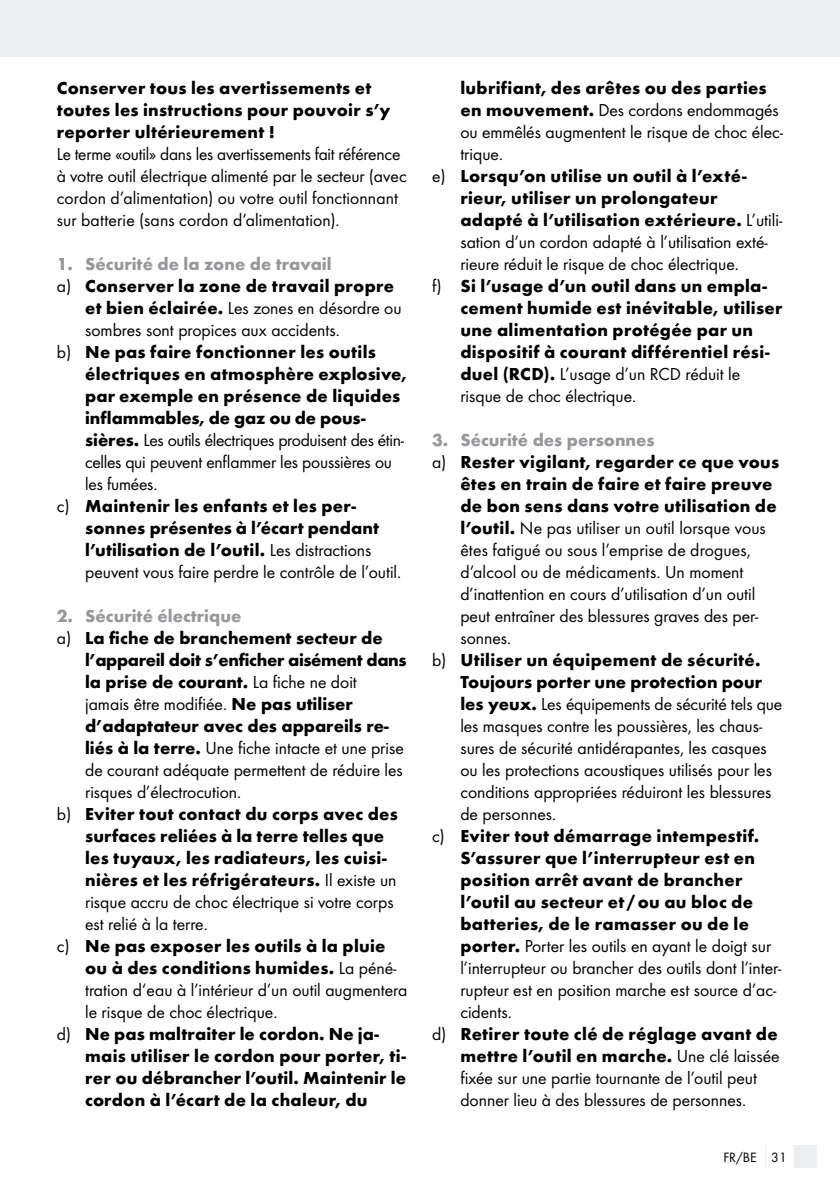
<style>
.page{position:relative;width:840px;height:1191px;background:#fff}
.page>*{position:absolute;margin:0;border:0;box-sizing:border-box;transform-origin:0 0}
.t1{font:700 18px/22px "Futura";letter-spacing:.015em;color:#000}
.t2{font:18px/22px "Futura Boo";color:#000}
.t3{font:18px/22px "Futura Boo";letter-spacing:-.02em;color:#000}
.t4{font:700 18px "Futura";color:#97979c}
.t5{font:700 18px "Futura";letter-spacing:-.02em;color:#000}
.t6{font:14px "Futura Boo";color:#000}
.s1{color:#97979c}
.s2{font-family:"Futura Boo";font-weight:400}
.s3{font-family:"Futura";font-weight:700}
</style>
<div class="page">
<div style="left:0;top:0;width:839px;height:57px;background:#eceeef"></div>
<div style="left:794px;top:1145px;width:22px;height:23px;background:#eceeef"></div>
<p class="t1" style="left:57px;top:77px;width:335px">Conserver tous les avertissements et toutes les instructions pour pouvoir s’y reporter ultérieurement !</p>
<p class="t2" style="left:57px;top:143px;width:351px">Le terme «outil» dans les avertissements fait référence à votre outil électrique alimenté par le secteur (avec cordon d’alimentation) ou votre outil fonctionnant sur batterie (sans cordon d’alimentation).</p>
<p class="t1" style="left:57px;top:253px;width:339px"><span class="s1">1. Sécurité de la zone de travail<br></span><span class="s2">a)</span> Conserver la zone de travail propre</p>
<p class="t2" style="left:85px;top:297px;width:318px"><span class="s3">et bien éclairée.</span> Les zones en désordre ou sombres sont propices aux accidents.</p>
<p class="t1" style="left:85px;top:341px;width:323px;text-indent:-28px"><span class="s2">b)</span> Ne pas faire fonctionner les outils électriques en atmosphère explosive, par exemple en présence de liquides inflammables, de gaz ou de pous-</p>
<p class="t3" style="left:85px;top:429px;width:320px"><span class="s3">sières.</span> Les outils électriques produisent des étin&shy;celles qui peuvent enflammer les poussières ou les fumées.</p>
<p class="t1" style="left:85px;top:495px;width:295px;text-indent:-28px"><span class="s2">c)</span> Maintenir les enfants et les per&shy;sonnes présentes à l’écart pendant l’utilisation de l’outil. <span class="s2">Les distractions</span></p>
<p class="t2" style="left:85px;top:561px;width:317px">peuvent vous faire perdre le contrôle de l’outil.</p>
<p class="t4" style="left:57px;top:605px;width:186px">2. Sécurité électrique</p>
<p class="t1" style="left:57px;top:627px;width:327px"><span class="s2">a)</span> La fiche de branchement secteur de</p>
<p class="t5" style="left:85px;top:649px;width:323px">l’appareil doit s’enficher aisément dans</p>
<p class="t1" style="left:85px;top:671px;width:273px">la prise de courant. <span class="s2">La fiche ne doit</span></p>
<p class="t2" style="left:85px;top:693px;width:269px">jamais être modifiée. <span class="s3">Ne pas utiliser</span></p>
<p class="t1" style="left:85px;top:715px;width:305px">d’adaptateur avec des appareils re-</p>
<p class="t2" style="left:85px;top:737px;width:320px;text-align:justify"><span class="s3">liés à la terre.</span> Une fiche intacte et une prise de courant adéquate permettent de réduire les risques d’électrocution.</p>
<p class="t1" style="left:85px;top:803px;width:314px;text-indent:-28px"><span class="s2">b)</span> Eviter tout contact du corps avec des surfaces reliées à la terre telles que les tuyaux, les radiateurs, les cuisi&shy;nières et les réfrigérateurs. <span class="s2">Il existe un</span></p>
<p class="t2" style="left:85px;top:891px;width:310px">risque accru de choc électrique si votre corps est relié à la terre.</p>
<p class="t1" style="left:85px;top:935px;width:313px;text-indent:-28px"><span class="s2">c)</span> Ne pas exposer les outils à la pluie ou à des conditions humides. <span class="s2">La péné-</span></p>
<p class="t2" style="left:85px;top:979px;width:323px">tration d‘eau à l’intérieur d’un outil augmentera le risque de choc électrique.</p>
<p class="t1" style="left:85px;top:1023px;width:322px;text-indent:-28px"><span class="s2">d)</span> Ne pas maltraiter le cordon. Ne ja&shy;mais utiliser le cordon pour porter, ti&shy;rer ou débrancher l’outil. Maintenir le cordon à l’écart de la chaleur, du</p>
<p class="t1" style="left:460px;top:77px;width:308px">lubrifiant, des arêtes ou des parties</p>
<p class="t2" style="left:460px;top:99px;width:324px"><span class="s3">en mouvement.</span> Des cordons endommagés ou emmêlés augmentent le risque de choc élec&shy;trique.</p>
<p class="t1" style="left:460px;top:165px;width:323px;text-indent:-28px"><span class="s2">e)</span> Lorsqu’on utilise un outil à l’exté&shy;rieur, utiliser un prolongateur adapté à l’utilisation extérieure. <span class="s2">L’utili-</span></p>
<p class="t2" style="left:460px;top:231px;width:309px">sation d’un cordon adapté à l’utilisation exté&shy;rieure réduit le risque de choc électrique.</p>
<p class="t1" style="left:460px;top:275px;width:323px;text-indent:-28px"><span class="s2">f)</span> Si l’usage d’un outil dans un empla&shy;cement humide est inévitable, utiliser une alimentation protégée par un dispositif à courant différentiel rési-</p>
<p class="t2" style="left:460px;top:363px;width:281px"><span class="s3">duel (RCD).</span> L’usage d’un RCD réduit le risque de choc électrique.</p>
<p class="t4" style="left:432px;top:429px;width:224px">3. Sécurité des personnes</p>
<p class="t1" style="left:432px;top:451px;width:348px"><span class="s2">a)</span> Rester vigilant, regarder ce que vous</p>
<p class="t1" style="left:460px;top:473px;width:313px">êtes en train de faire et faire preuve</p>
<p class="t1" style="left:460px;top:495px;width:317px">de bon sens dans votre utilisation de</p>
<p class="t2" style="left:460px;top:517px;width:307px"><span class="s3">l’outil.</span> Ne pas utiliser un outil lorsque vous êtes fatigué ou sous l’emprise de drogues, d’alcool ou de médicaments. Un moment d’inattention en cours d’utilisation d’un outil peut entraîner des blessures graves des per&shy;sonnes.</p>
<p class="t1" style="left:432px;top:648px;width:331px;text-align:right"><span class="s2">b)</span> Utiliser un équipement de sécurité.<br>Toujours porter une protection pour</p>
<p class="t2" style="left:460px;top:693px;width:323px"><span class="s3">les yeux.</span> Les équipements de sécurité tels que les masques contre les poussières, les chaus&shy;sures de sécurité antidérapantes, les casques ou les protections acoustiques utilisés pour les conditions appropriées réduiront les blessures de personnes.</p>
<p class="t1" style="left:460px;top:824px;width:300px;text-indent:-28px"><span class="s2">c)</span> Eviter tout démarrage intempestif.<br>S’assurer que l’interrupteur est en position arrêt avant de brancher l’outil au secteur et/ou au bloc de batteries, de le ramasser ou de le</p>
<p class="t2" style="left:460px;top:935px;width:322px"><span class="s3">porter.</span> Porter les outils en ayant le doigt sur l’interrupteur ou brancher des outils dont l’inter&shy;rupteur est en position marche est source d’ac&shy;cidents.</p>
<p class="t1" style="left:432px;top:1022px;width:349px;text-align:right"><span class="s2">d)</span> Retirer toute clé de réglage avant de mettre l’outil en marche. <span class="s2">Une clé laissée</span></p>
<p class="t2" style="left:460px;top:1067px;width:298px">fixée sur une partie tournante de l’outil peut donner lieu à des blessures de personnes.</p>
<p class="t6" style="left:723px;top:1149px;width:65px">FR/BE 31</p>
</div>
